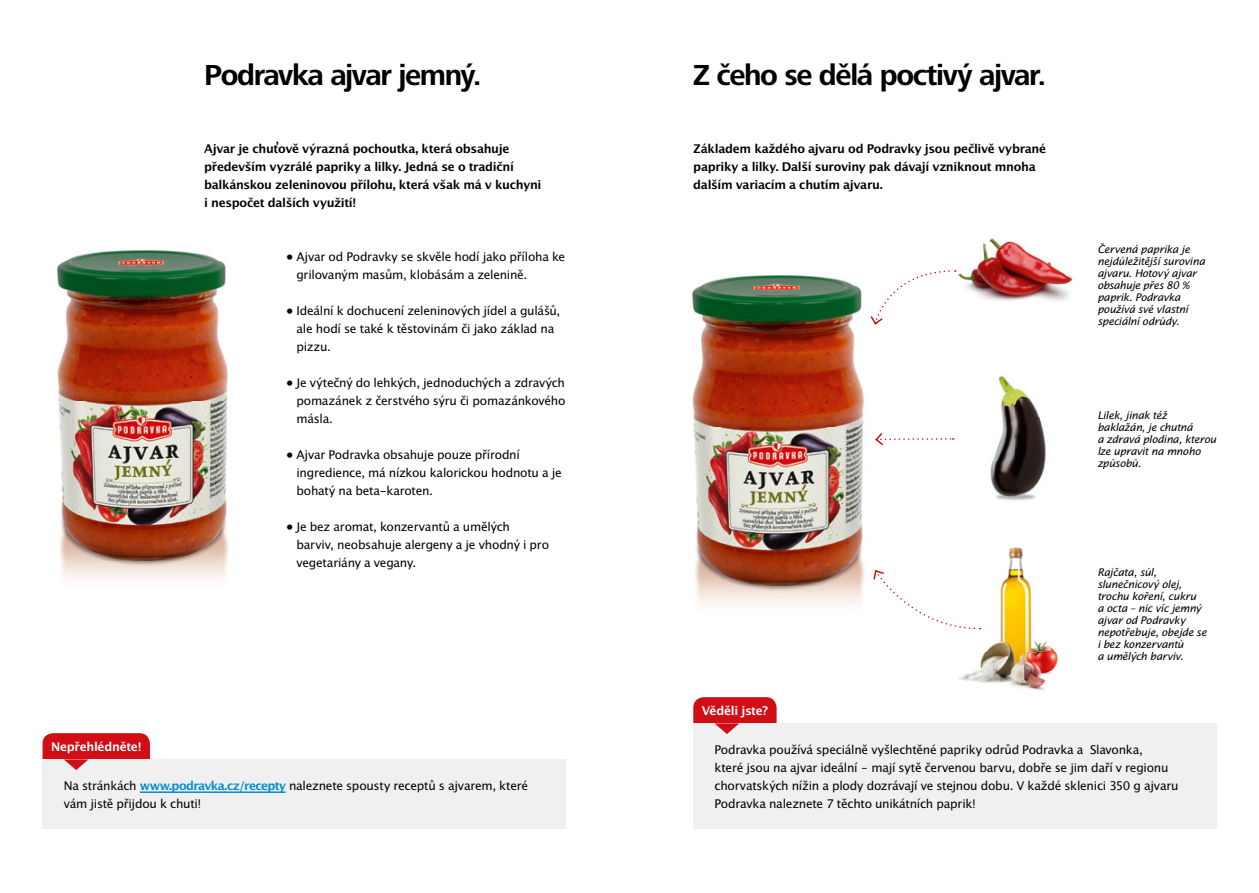
<style>
.page{position:relative;width:1259px;height:893px;background:#fff}
.page>*{position:absolute;margin:0;border:0;box-sizing:border-box;transform-origin:0 0}
.t1{font:700 30px "Frutiger Next LTW1 G";letter-spacing:-.045em;color:#000}
.t2{font:12px/18px "Lucida San Rom";letter-spacing:-.02em;color:#000}
.t3{font:12px/18px "Lucida San Dem";letter-spacing:-.025em;color:#000}
.t4{font:12px "Lucida San Dem";letter-spacing:-.025em;color:#fff}
.t5{font:10.5px/12px "Lucida San Rom Ita";letter-spacing:-.025em;color:#000}
.s1{font-family:"Lucida San Dem";color:#008bd2}
</style>
<div class="page">
<div style="left:43px;top:733px;width:107px;height:43px;background:#d10e15;border-radius:11px"></div>
<div style="left:693px;top:697px;width:83px;height:43px;background:#d10e15;border-radius:11px"></div>
<div style="left:43px;top:759px;width:523px;height:70px;background:#f0f0f0"></div>
<hr style="left:140px;top:791px;width:146px;height:2px;background:#008bd2">
<div style="left:693px;top:723px;width:523px;height:106px;background:#f0f0f0"></div>
<svg style="left:64px;top:759px;width:25px;height:11px"></svg>
<svg style="left:714px;top:723px;width:25px;height:11px"></svg>
<img style="left:57px;top:250px;width:172px;height:330px">
<img style="left:692px;top:275px;width:173px;height:330px">
<img style="left:990px;top:376px;width:56px;height:125px">
<img style="left:956px;top:238px;width:117px;height:63px">
<img style="left:958px;top:547px;width:100px;height:144px">
<svg style="left:870px;top:270px;width:86px;height:55px"></svg>
<svg style="left:873px;top:569px;width:107px;height:61px"></svg>
<svg style="left:875px;top:433px;width:78px;height:13px"></svg>
<h1 class="t1" style="left:204px;top:58px;width:279px">Podravka ajvar jemný.</h1>
<p class="t3" style="left:204px;top:141px;width:339px">Ajvar je chuťově výrazná pochoutka, která obsahuje především vyzrálé papriky a lilky. Jedná se o tradiční balkánskou zeleninovou přílohu, která však má v kuchyni i nespočet dalších využití!</p>
<p class="t4" style="left:51px;top:739px;width:92px">Nepřehlédněte!</p>
<p class="t2" style="left:296px;top:248px;width:270px;text-indent:-10px">• Ajvar od Podravky se skvěle hodí jako příloha ke grilovaným masům, klobásám a zelenině.</p>
<p class="t2" style="left:296px;top:302px;width:265px;text-indent:-10px">• Ideální k dochucení zeleninových jídel a gulášů, ale hodí se také k těstovinám či jako základ na pizzu.</p>
<p class="t2" style="left:296px;top:374px;width:270px;text-align:justify;text-indent:-10px">• Je výtečný do lehkých, jednoduchých a zdravých pomazánek z čerstvého sýru či pomazánkového másla.</p>
<p class="t2" style="left:296px;top:446px;width:267px;text-indent:-10px">• Ajvar Podravka obsahuje pouze přírodní ingredience, má nízkou kalorickou hodnotu a je bohatý na beta-karoten.</p>
<p class="t2" style="left:296px;top:518px;width:254px;text-indent:-10px">• Je bez aromat, konzervantů a umělých barviv, neobsahuje alergeny a je vhodný i pro vegetariány a vegany.</p>
<p class="t2" style="left:64px;top:777px;width:466px">Na stránkách <span class="s1">www.podravka.cz/recepty</span> naleznete spousty receptů s ajvarem, které vám jistě přijdou k chuti!</p>
<h1 class="t1" style="left:693px;top:58px;width:354px">Z čeho se dělá poctivý ajvar.</h1>
<p class="t3" style="left:693px;top:141px;width:354px">Základem každého ajvaru od Podravky jsou pečlivě vybrané papriky a lilky. Další suroviny pak dávají vzniknout mnoha dalším variacím a chutím ajvaru.</p>
<p class="t4" style="left:702px;top:703px;width:68px">Věděli jste?</p>
<p class="t5" style="left:1097px;top:243px;width:109px">Červená paprika je nejdůležitější surovina ajvaru. Hotový ajvar obsahuje přes 80 % paprik. Podravka používá své vlastní speciální odrůdy.</p>
<p class="t5" style="left:1097px;top:410px;width:121px">Lilek, jinak též baklažán, je chutná<br>a zdravá plodina, kterou lze upravit na mnoho způsobů.</p>
<p class="t5" style="left:1097px;top:567px;width:111px">Rajčata, sůl, slunečnicový olej, trochu koření, cukru<br>a octa – nic víc jemný ajvar od Podravky nepotřebuje, obejde se i bez konzervantů<br>a umělých barviv.</p>
<p class="t2" style="left:714px;top:741px;width:465px">Podravka používá speciálně vyšlechtěné papriky odrůd Podravka a Slavonka,<br>které jsou na ajvar ideální – mají sytě červenou barvu, dobře se jim daří v regionu chorvatských nížin a plody dozrávají ve stejnou dobu. V každé sklenici 350 g ajvaru Podravka naleznete 7 těchto unikátních paprik!</p>
</div>
